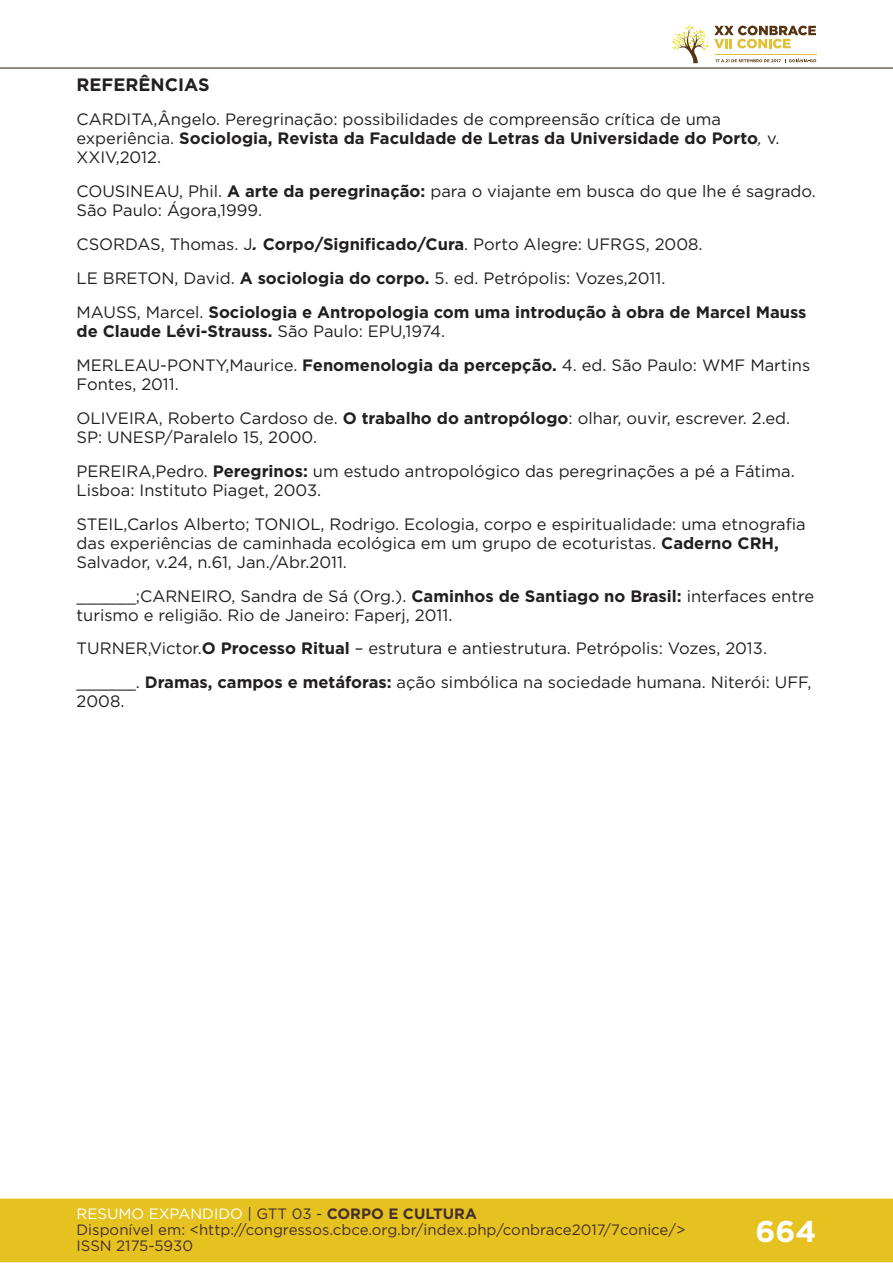
<style>
.page{position:relative;width:893px;height:1263px;background:#fff}
.page>*{position:absolute;margin:0;border:0;box-sizing:border-box;transform-origin:0 0}
.t1{font:700 30px "Gotham";color:#fff}
.t2{font:700 18px "Gotham";color:#231f20}
.t3{font:16.5px/33.9px "Gotham";color:#231f20}
.t4{font:700 16.5px/33.9px "Gotham";color:#231f20}
.t5{font:15px/16px "Gotham";color:#462f2a}
.s1{font-weight:700}
.s2{font-style:italic}
.s3{font-weight:400}
.s4{color:#fff}
.s5{color:#442f2a}
.s6{font-weight:700;color:#442f2a}
</style>
<div class="page">
<div style="left:0;top:1198px;width:893px;height:64px;background:#e6c221;border:2px solid #e6c221"></div>
<hr style="left:0;top:67px;width:893px;height:2px;background:#442f2a">
<svg style="left:672px;top:26px;width:144px;height:37px"></svg>
<p class="t2" style="left:77px;top:73px;width:135px">REFERÊNCIAS</p>
<p class="t3" style="left:77px;top:109px;width:704px;line-height:18.9px">CARDITA,Ângelo. Peregrinação: possibilidades de compreensão crítica de uma experiência. <span class="s1">Sociologia, Revista da Faculdade de Letras da Universidade do Porto</span><span class="s2">,</span> v.<br>XXIV,2012.</p>
<p class="t3" style="left:77px;top:181px;width:741px;line-height:19px">COUSINEAU, Phil. <span class="s1">A arte da peregrinação:</span> para o viajante em busca do que lhe é sagrado.<br>São Paulo: Ágora,1999.</p>
<p class="t4" style="left:77px;top:227px;width:731px"><span class="s3">CSORDAS, Thomas. J</span><span class="s2">.</span> Corpo/Significado/Cura<span class="s3">. Porto Alegre: UFRGS, 2008.<br>LE BRETON, David.</span> A sociologia do corpo. <span class="s3">5. ed. Petrópolis: Vozes,2011.<br>MAUSS, Marcel.</span> Sociologia e Antropologia com uma introdução à obra de Marcel Mauss</p>
<p class="t3" style="left:77px;top:314px;width:735px"><span class="s1">de Claude Lévi-Strauss.</span> São Paulo: EPU,1974.<br>MERLEAU-PONTY,Maurice. <span class="s1">Fenomenologia da percepção.</span> 4. ed. São Paulo: WMF Martins</p>
<p class="t3" style="left:77px;top:367px;width:715px">Fontes, 2011.<br>OLIVEIRA, Roberto Cardoso de. <span class="s1">O trabalho do antropólogo</span>: olhar, ouvir, escrever. 2.ed.</p>
<p class="t3" style="left:77px;top:419px;width:720px">SP: UNESP/Paralelo 15, 2000.<br>PEREIRA,Pedro. <span class="s1">Peregrinos:</span> um estudo antropológico das peregrinações a pé a Fátima.</p>
<p class="t3" style="left:77px;top:472px;width:731px">Lisboa: Instituto Piaget, 2003.<br>STEIL,Carlos Alberto; TONIOL, Rodrigo. Ecologia, corpo e espiritualidade: uma etnografia</p>
<p class="t3" style="left:77px;top:533px;width:704px;line-height:18.9px">das experiências de caminhada ecológica em um grupo de ecoturistas. <span class="s1">Caderno CRH,<br></span>Salvador, v.24, n.61, Jan./Abr.2011.</p>
<p class="t3" style="left:77px;top:586px;width:739px;line-height:18.9px">______;CARNEIRO, Sandra de Sá (Org.). <span class="s1">Caminhos de Santiago no Brasil:</span> interfaces entre turismo e religião. Rio de Janeiro: Faperj, 2011.</p>
<p class="t3" style="left:77px;top:631px;width:736px">TURNER,Victor.<span class="s1">O Processo Ritual</span> – estrutura e antiestrutura. Petrópolis: Vozes, 2013. ______. <span class="s1">Dramas, campos e metáforas:</span> ação simbólica na sociedade humana. Niterói: UFF,</p>
<p class="t3" style="left:77px;top:684px;width:49px">2008.</p>
<p class="t5" style="left:77px;top:1205px;width:610px"><span class="s4">RESUMO EXPANDIDO</span> <span class="s5">| GTT 03 -</span> <span class="s6">CORPO E CULTURA<br></span>Disponível em: &lt;http://congressos.cbce.org.br/index.php/conbrace2017/7conice/&gt;<br>ISSN 2175-5930</p>
<h1 class="t1" style="left:755px;top:1212px;width:62px">664</h1>
</div>
